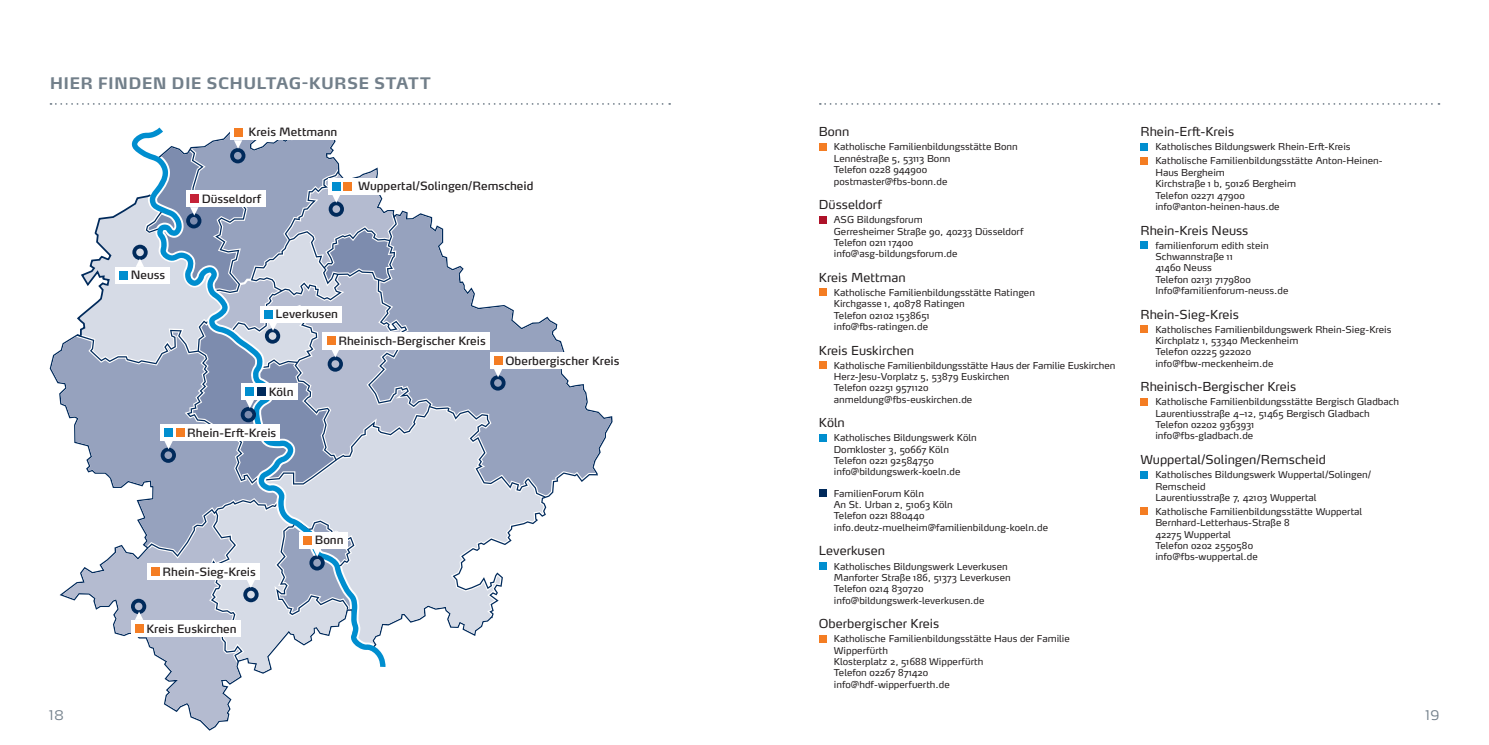
<style>
.page{position:relative;width:1489px;height:745px;background:#fff}
.page>*{position:absolute;margin:0;border:0;box-sizing:border-box;transform-origin:0 0}
.t1{font:700 15.75px "Max OT";letter-spacing:.02em;color:#727f8a}
.t2{font:300 13.12px "Max OT";color:#727f8a}
.t3{font:12.25px "Max OT";color:#231f20}
.t4{font:11.38px "Max OT";color:#231f20}
.t5{font:9.45px/11.4px "Max OT";color:#231f20}
</style>
<div class="page">
<svg style="left:819px;top:103px;width:620px;height:2px"></svg>
<svg style="left:50px;top:103px;width:620px;height:2px"></svg>
<svg style="left:51px;top:335px;width:81px;height:153px"></svg>
<svg style="left:385px;top:495px;width:158px;height:141px;fill:#d6dbe6"></svg>
<svg style="left:385px;top:215px;width:226px;height:280px"></svg>
<svg style="left:132px;top:483px;width:253px;height:183px;background:#c0cede"></svg>
<div style="left:323px;top:332px;width:167px;height:18px;background:#fff"></div>
<div style="left:490px;top:352px;width:145px;height:16px;background:#fff"></div>
<div style="left:494px;top:356px;width:8px;height:8px;background:#f47d23"></div>
<svg style="left:62px;top:499px;width:293px;height:229px"></svg>
<svg style="left:490px;top:368px;width:15px;height:22px"></svg>
<div style="left:819px;top:143px;width:7px;height:7px;background:#f47d23"></div>
<div style="left:819px;top:216px;width:7px;height:7px;background:#ae1229"></div>
<div style="left:819px;top:288px;width:7px;height:8px;background:#f47d23"></div>
<div style="left:819px;top:361px;width:7px;height:7px;background:#f47d23"></div>
<div style="left:819px;top:434px;width:7px;height:7px;background:#008ecf"></div>
<div style="left:819px;top:489px;width:7px;height:7px;background:#002a5b"></div>
<div style="left:819px;top:562px;width:7px;height:7px;background:#008ecf"></div>
<div style="left:819px;top:634px;width:7px;height:7px;background:#f47d23"></div>
<div style="left:1140px;top:143px;width:7px;height:7px;background:#008ecf"></div>
<div style="left:1140px;top:157px;width:7px;height:7px;background:#f47d23"></div>
<div style="left:1140px;top:241px;width:7px;height:7px;background:#008ecf"></div>
<div style="left:1140px;top:325px;width:7px;height:7px;background:#f47d23"></div>
<div style="left:1140px;top:398px;width:7px;height:7px;background:#f47d23"></div>
<div style="left:1140px;top:470px;width:7px;height:8px;background:#008ecf"></div>
<div style="left:1140px;top:507px;width:7px;height:7px;background:#f47d23"></div>
<svg style="left:76px;top:127px;width:352px;height:356px"></svg>
<h1 class="t1" style="left:50px;top:74px;width:382px">HIER FINDEN DIE SCHULTAG-KURSE STATT</h1>
<p class="t4" style="left:248px;top:125px;width:90px">Kreis Mettmann</p>
<p class="t3" style="left:819px;top:124px;width:32px">Bonn</p>
<p class="t5" style="left:833px;top:141px;width:185px">Katholische Familienbildungsstätte Bonn<br>Lennéstraße 5, 53113 Bonn<br>Telefon 0228 944900 postmaster@fbs-bonn.de</p>
<p class="t3" style="left:819px;top:197px;width:65px">Düsseldorf</p>
<p class="t5" style="left:833px;top:214px;width:191px">ASG Bildungsforum<br>Gerresheimer Straße 90, 40233 Düsseldorf<br>Telefon 0211 17400 info@asg-bildungsforum.de</p>
<p class="t3" style="left:819px;top:269px;width:88px">Kreis Mettman</p>
<p class="t5" style="left:833px;top:286px;width:203px">Katholische Familienbildungsstätte Ratingen<br>Kirchgasse 1, 40878 Ratingen<br>Telefon 02102 1538651<br>info@fbs-ratingen.de</p>
<p class="t3" style="left:819px;top:342px;width:96px">Kreis Euskirchen</p>
<p class="t5" style="left:833px;top:359px;width:283px">Katholische Familienbildungsstätte Haus der Familie Euskirchen Herz-Jesu-Vorplatz 5, 53879 Euskirchen<br>Telefon 02251 9571120<br>anmeldung@fbs-euskirchen.de</p>
<p class="t3" style="left:819px;top:415px;width:27px">Köln</p>
<p class="t5" style="left:833px;top:432px;width:144px">Katholisches Bildungswerk Köln<br>Domkloster 3, 50667 Köln<br>Telefon 0221 92584750 info@bildungswerk-koeln.de</p>
<p class="t5" style="left:833px;top:487px;width:216px">FamilienForum Köln<br>An St. Urban 2, 51063 Köln<br>Telefon 0221 880440 info.deutz-muelheim@familienbildung-koeln.de</p>
<p class="t3" style="left:819px;top:543px;width:68px">Leverkusen</p>
<p class="t5" style="left:833px;top:560px;width:178px">Katholisches Bildungswerk Leverkusen Manforter Straße 186, 51373 Leverkusen Telefon 0214 830720 info@bildungswerk-leverkusen.de</p>
<p class="t3" style="left:819px;top:615px;width:122px">Oberbergischer Kreis</p>
<p class="t5" style="left:833px;top:632px;width:237px">Katholische Familienbildungsstätte Haus der Familie<br>Wipperfürth<br>Klosterplatz 2, 51688 Wipperfürth<br>Telefon 02267 871420<br>info@hdf-wipperfuerth.de</p>
<p class="t4" style="left:358px;top:179px;width:177px">Wuppertal/Solingen/Remscheid</p>
<p class="t4" style="left:202px;top:192px;width:61px">Düsseldorf</p>
<p class="t4" style="left:131px;top:268px;width:36px">Neuss</p>
<p class="t4" style="left:276px;top:307px;width:64px">Leverkusen</p>
<p class="t4" style="left:338px;top:333px;width:149px">Rheinisch-Bergischer Kreis</p>
<p class="t4" style="left:505px;top:353px;width:116px">Oberbergischer Kreis</p>
<p class="t4" style="left:269px;top:384px;width:26px">Köln</p>
<p class="t4" style="left:187px;top:425px;width:91px">Rhein-Erft-Kreis</p>
<p class="t4" style="left:315px;top:532px;width:30px">Bonn</p>
<p class="t4" style="left:162px;top:564px;width:95px">Rhein-Sieg-Kreis</p>
<p class="t4" style="left:146px;top:621px;width:92px">Kreis Euskirchen</p>
<p class="t3" style="left:1140px;top:124px;width:95px">Rhein-Erft-Kreis</p>
<p class="t5" style="left:1155px;top:140px;width:228px;line-height:14px">Katholisches Bildungswerk Rhein-Erft-Kreis<br>Katholische Familienbildungsstätte Anton-Heinen-</p>
<p class="t5" style="left:1155px;top:166px;width:142px">Haus Bergheim<br>Kirchstraße 1 b, 50126 Bergheim<br>Telefon 02271 47900 info@anton-heinen-haus.de</p>
<p class="t3" style="left:1140px;top:222px;width:109px">Rhein-Kreis Neuss</p>
<p class="t5" style="left:1155px;top:239px;width:134px">familienforum edith stein<br>Schwannstraße 11<br>41460 Neuss<br>Telefon 02131 7179800<br>Info@familienforum-neuss.de</p>
<p class="t3" style="left:1140px;top:306px;width:100px">Rhein-Sieg-Kreis</p>
<p class="t5" style="left:1155px;top:323px;width:237px">Katholisches Familienbildungswerk Rhein-Sieg-Kreis Kirchplatz 1, 53340 Meckenheim<br>Telefon 02225 922020<br>info@fbw-meckenheim.de</p>
<p class="t3" style="left:1140px;top:379px;width:157px">Rheinisch-Bergischer Kreis</p>
<p class="t5" style="left:1155px;top:396px;width:245px">Katholische Familienbildungsstätte Bergisch Gladbach Laurentiusstraße 4–12, 51465 Bergisch Gladbach Telefon 02202 9363931<br>info@fbs-gladbach.de</p>
<p class="t3" style="left:1140px;top:451px;width:187px">Wuppertal/Solingen/Remscheid</p>
<p class="t5" style="left:1155px;top:468px;width:217px">Katholisches Bildungswerk Wuppertal/Solingen/<br>Remscheid<br>Laurentiusstraße 7, 42103 Wuppertal</p>
<p class="t5" style="left:1155px;top:505px;width:208px">Katholische Familienbildungsstätte Wuppertal<br>Bernhard-Letterhaus-Straße 8<br>42275 Wuppertal<br>Telefon 0202 2550580<br>info@fbs-wuppertal.de</p>
<h2 class="t2" style="left:50px;top:706px;width:16px">18</h2>
<h2 class="t2" style="left:1425px;top:706px;width:15px">19</h2>
</div>
